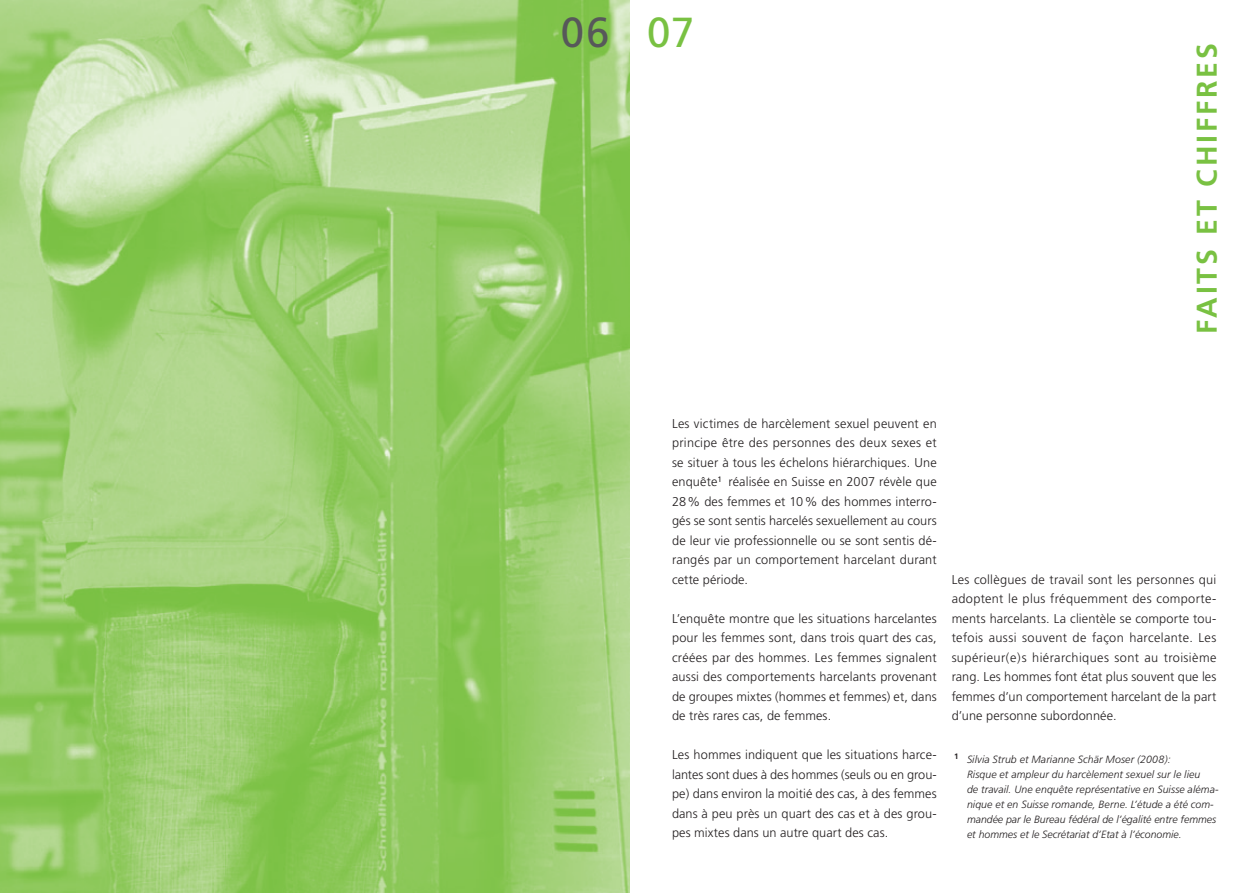
<style>
.page{position:relative;width:1259px;height:893px;background:#fff}
.page>*{position:absolute;margin:0;border:0;box-sizing:border-box;transform-origin:0 0}
.t1{font:42px "Frutiger";color:#57585a}
.t2{font:700 28.5px "Frutiger";letter-spacing:.105em;color:#79c142}
.t3{font:300 12.75px/19.5px "Frutiger";letter-spacing:.005em;color:#231f20;text-align:justify}
.t4{font:italic 300 10.5px/15px "Frutiger";letter-spacing:.01em;color:#231f20}
.s1{color:#79c142}
</style>
<div class="page">
<img style="left:0;top:0;width:629px;height:893px">
<h1 class="t1" style="left:561px;top:7px;width:135px">06 <span class="s1">07</span></h1>
<h2 class="t2" style="left:1190px;top:334px;width:292px;rotate:-90deg">Faits et chiffres</h2>
<p class="t3" style="left:672px;top:413px;width:266px">Les victimes de harcèlement sexuel peuvent en principe être des personnes des deux sexes et se situer à tous les échelons hiérarchiques. Une enquête<sup>1</sup> réalisée en Suisse en 2007 révèle que 28% des femmes et 10% des hommes interro&shy;gés se sont sentis harcelés sexuellement au cours de leur vie professionnelle ou se sont sentis dé&shy;rangés par un comportement harcelant durant cette période.</p>
<p class="t3" style="left:672px;top:608px;width:266px">L’enquête montre que les situations harcelantes pour les femmes sont, dans trois quart des cas, créées par des hommes. Les femmes signalent aussi des comportements harcelants provenant de groupes mixtes (hommes et femmes) et, dans de très rares cas, de femmes.</p>
<p class="t3" style="left:672px;top:745px;width:266px">Les hommes indiquent que les situations harce&shy;lantes sont dues à des hommes (seuls ou en grou&shy;pe) dans environ la moitié des cas, à des femmes dans à peu près un quart des cas et à des grou&shy;pes mixtes dans un autre quart des cas.</p>
<p class="t3" style="left:951px;top:569px;width:266px">Les collègues de travail sont les personnes qui adoptent le plus fréquemment des comporte&shy;ments harcelants. La clientèle se comporte tou&shy;tefois aussi souvent de façon harcelante. Les supérieur(e)s hiérarchiques sont au troisième rang. Les hommes font état plus souvent que les femmes d’un comportement harcelant de la part d’une personne subordonnée.</p>
<p class="t4" style="left:967px;top:752px;width:253px;text-indent:-13px"><sup>1</sup> Silvia Strub et Marianne Schär Moser (2008):<br>Risque et ampleur du harcèlement sexuel sur le lieu<br>de travail. Une enquête représentative en Suisse aléma&shy;nique et en Suisse romande, Berne. L’étude a été com&shy;mandée par le Bureau fédéral de l’égalité entre femmes et hommes et le Secrétariat d’Etat à l’économie.</p>
</div>
